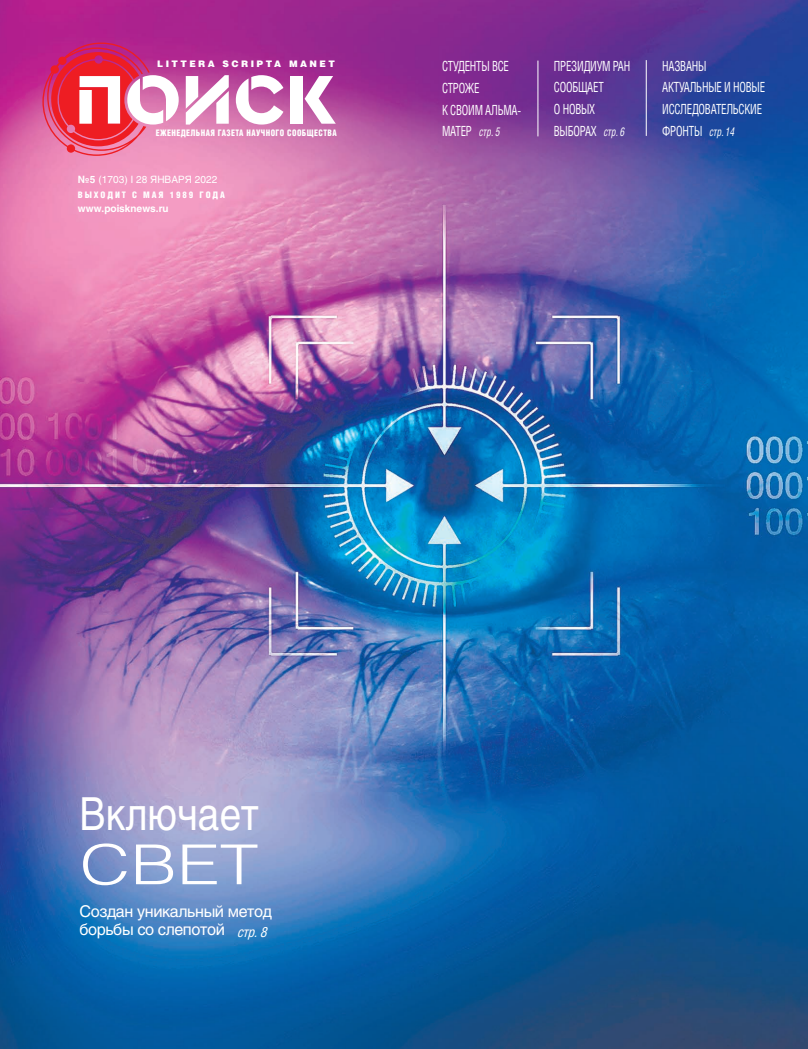
<style>
.page{position:relative;width:808px;height:1049px;background:#fff}
.page>*{position:absolute;margin:0;border:0;box-sizing:border-box;transform-origin:0 0}
.t1{font:55.1px "Helios Light C";color:#fff;scale:1.27 1}
.t2{font:45.1px "Helios C";color:#fff;scale:.86 1}
.t3{font:16.1px/18px "Helios C";letter-spacing:-.025em;color:#fff}
.t4{font:14px/21.7px "Helios Cond C";letter-spacing:-.02em;color:#fff;scale:.8 1}
.t5{font:10px "Helios C";letter-spacing:.005em;color:#fff}
.t6{font:700 10px "Helios C";color:#fff}
.t7{font:9px "Helios Cond Black C";letter-spacing:.05em;color:#fff;scale:.9 1}
.t8{font:9px "Helios Cond Black C";letter-spacing:.21em;color:#fff}
.t9{font:9px "Helios Black C";letter-spacing:.27em;color:#fff}
.s1{font-weight:700}
.s2{font-style:italic;font-size:12px}
</style>
<div class="page">
<img style="left:0;top:0;width:808px;height:1049px">
<svg style="left:42px;top:42px;width:137px;height:114px"></svg>
<svg style="left:186px;top:75px;width:43px;height:50px"></svg>
<svg style="left:236px;top:75px;width:47px;height:50px"></svg>
<div style="left:290px;top:76px;width:13px;height:48px;background:#fff"></div>
<svg style="left:305px;top:76px;width:31px;height:48px"></svg>
<hr style="left:537px;top:61px;width:1px;height:75px;background:#fff">
<hr style="left:646px;top:60px;width:1px;height:76px;background:#fff">
<p class="t9" style="left:157px;top:61px;width:179px">LITTERA SCRIPTA MANET</p>
<p class="t7" style="left:156px;top:128px;width:202px">ЕЖЕНЕДЕЛЬНАЯ ГАЗЕТА НАУЧНОГО СООБЩЕСТВА</p>
<p class="t5" style="left:78px;top:174px;width:141px"><span class="s1">№5</span> (1703) I 28 ЯНВАРЯ 2022</p>
<p class="t8" style="left:78px;top:189px;width:148px">ВЫХОДИТ С МАЯ 1989 ГОДА</p>
<p class="t6" style="left:78px;top:203px;width:92px">www.poisknews.ru</p>
<p class="t4" style="left:442px;top:55px;width:101px">СТУДЕНТЫ ВСЕ<br>СТРОЖЕ<br>К СВОИМ АЛЬМА-<br>МАТЕР <span class="s2">стр. 5</span></p>
<p class="t4" style="left:554px;top:55px;width:97px">ПРЕЗИДИУМ РАН<br>СООБЩАЕТ<br>О НОВЫХ<br>ВЫБОРАХ <span class="s2">стр. 6</span></p>
<p class="t4" style="left:662px;top:55px;width:130px">НАЗВАНЫ<br>АКТУАЛЬНЫЕ И НОВЫЕ<br>ИССЛЕДОВАТЕЛЬСКИЕ<br>ФРОНТЫ <span class="s2">стр. 14</span></p>
<h2 class="t2" style="left:79px;top:787px;width:210px">Включает</h2>
<h1 class="t1" style="left:79px;top:832px;width:143px">СВЕТ</h1>
<p class="t3" style="left:79px;top:902px;width:194px">Создан уникальный метод борьбы со слепотой <sub>стр.8</sub></p>
</div>
